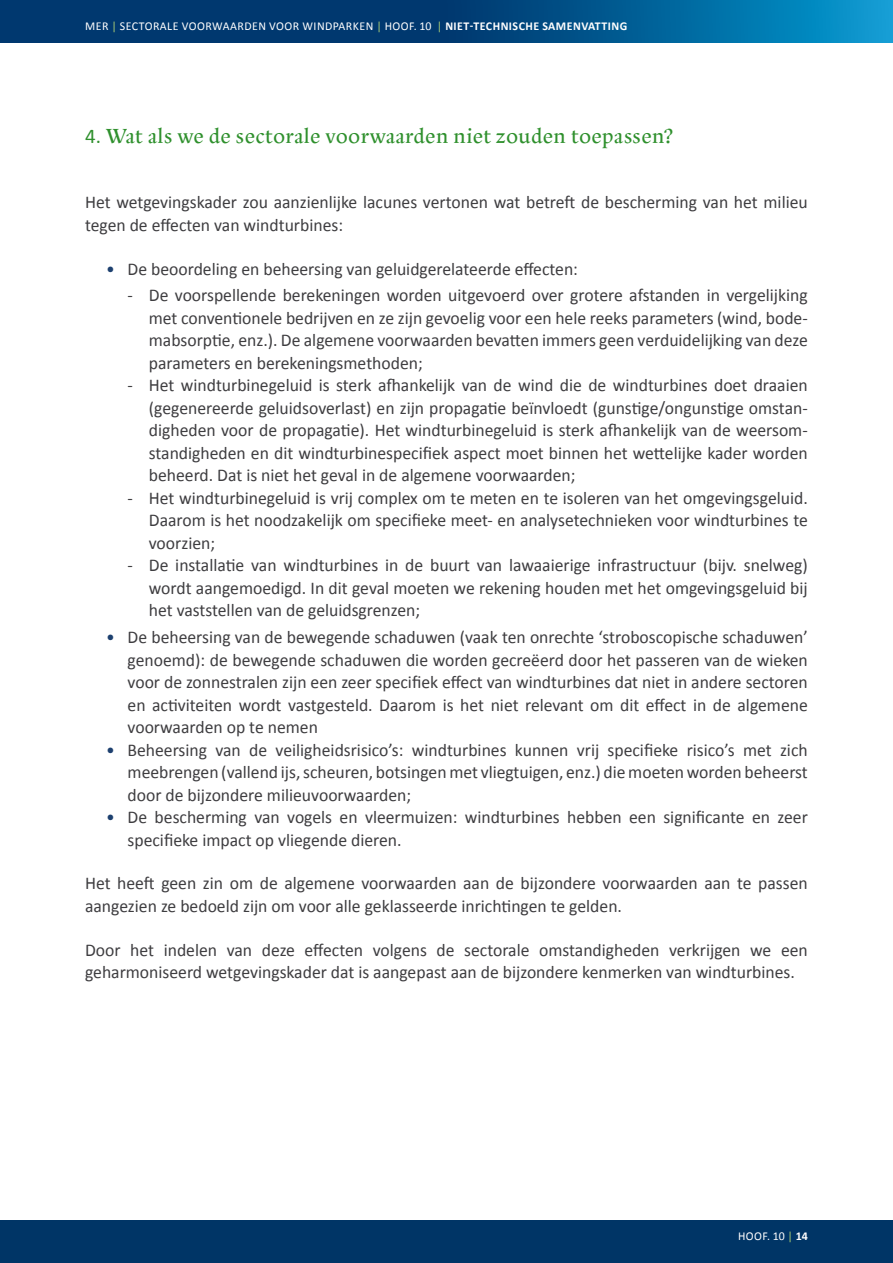
<style>
.page{position:relative;width:893px;height:1263px;background:#fff}
.page>*{position:absolute;margin:0;border:0;box-sizing:border-box;transform-origin:0 0}
.t1{font:21px "Aalborg";color:#2f902d}
.t2{font:18px/22.5px "Calibri";color:#3e3d40;text-align:justify}
.t3{font:12px "Calibri";letter-spacing:.04em;color:#fff}
.s1{color:#a6c974}
.s2{font-weight:700}
.s3{font-family:"Calibri"}
.s4{color:#1d406f}
</style>
<div class="page">
<div style="left:0;top:1220px;width:893px;height:43px;background:#003566"></div>
<svg style="left:0;top:0;width:893px;height:43px;background:#015086"></svg>
<p class="t3" style="left:85px;top:19px;width:543px">MER <span class="s1">|</span> SECTORALE VOORWAARDEN VOOR WINDPARKEN <span class="s1">|</span> HOOF. 10 <span class="s1">|</span> <span class="s2">NIET-TECHNISCHE SAMENVATTING</span></p>
<p class="t1" style="left:85px;top:125px;width:589px"><span class="s3">4.</span> Wat als we de sectorale voorwaarden niet zouden toepassen?</p>
<p class="t2" style="left:85px;top:191px;width:724px">Het wetgevingskader zou aanzienlijke lacunes vertonen wat betreft de bescherming van het milieu tegen de effecten van windturbines:</p>
<p class="t2" style="left:106px;top:257px;width:473px"><span class="s4">•</span> De beoordeling en beheersing van geluidgerelateerde effecten:</p>
<p class="t2" style="left:149px;top:284px;width:661px;text-indent:-21px">- De voorspellende berekeningen worden uitgevoerd over grotere afstanden in vergelijking met conventionele bedrijven en ze zijn gevoelig voor een hele reeks parameters (wind, bode&shy;mabsorptie, enz.). De algemene voorwaarden bevatten immers geen verduidelijking van deze parameters en berekeningsmethoden;</p>
<p class="t2" style="left:149px;top:374px;width:661px;text-indent:-21px">- Het windturbinegeluid is sterk afhankelijk van de wind die de windturbines doet draaien (gegenereerde geluidsoverlast) en zijn propagatie beïnvloedt (gunstige/ongunstige omstan&shy;digheden voor de propagatie). Het windturbinegeluid is sterk afhankelijk van de weersom&shy;standigheden en dit windturbinespecifiek aspect moet binnen het wettelijke kader worden beheerd. Dat is niet het geval in de algemene voorwaarden;</p>
<p class="t2" style="left:149px;top:487px;width:660px;text-indent:-21px">- Het windturbinegeluid is vrij complex om te meten en te isoleren van het omgevingsgeluid.<br>Daarom is het noodzakelijk om specifieke meet- en analysetechnieken voor windturbines te voorzien;</p>
<p class="t2" style="left:149px;top:554px;width:660px;text-indent:-21px">- De installatie van windturbines in de buurt van lawaaierige infrastructuur (bijv. snelweg) wordt aangemoedigd. In dit geval moeten we rekening houden met het omgevingsgeluid bij het vaststellen van de geluidsgrenzen;</p>
<p class="t2" style="left:128px;top:626px;width:682px;text-indent:-21px"><span class="s4">•</span> De beheersing van de bewegende schaduwen (vaak ten onrechte ‘stroboscopische schaduwen’ genoemd): de bewegende schaduwen die worden gecreëerd door het passeren van de wieken voor de zonnestralen zijn een zeer specifiek effect van windturbines dat niet in andere sectoren en activiteiten wordt vastgesteld. Daarom is het niet relevant om dit effect in de algemene voorwaarden op te nemen</p>
<p class="t2" style="left:128px;top:738px;width:682px;text-indent:-21px"><span class="s4">•</span> Beheersing van de veiligheidsrisico’s: windturbines kunnen vrij specifieke risico’s met zich meebrengen (vallend ijs, scheuren, botsingen met vliegtuigen, enz.) die moeten worden beheerst door de bijzondere milieuvoorwaarden;</p>
<p class="t2" style="left:128px;top:806px;width:682px;text-indent:-21px"><span class="s4">•</span> De bescherming van vogels en vleermuizen: windturbines hebben een significante en zeer specifieke impact op vliegende dieren.</p>
<p class="t2" style="left:85px;top:872px;width:724px">Het heeft geen zin om de algemene voorwaarden aan de bijzondere voorwaarden aan te passen aangezien ze bedoeld zijn om voor alle geklasseerde inrichtingen te gelden.</p>
<p class="t2" style="left:85px;top:938px;width:724px">Door het indelen van deze effecten volgens de sectorale omstandigheden verkrijgen we een geharmoniseerd wetgevingskader dat is aangepast aan de bijzondere kenmerken van windturbines.</p>
<p class="t3" style="left:738px;top:1228px;width:71px">HOOF. 10 <span class="s1">|</span> <span class="s2">14</span></p>
</div>
